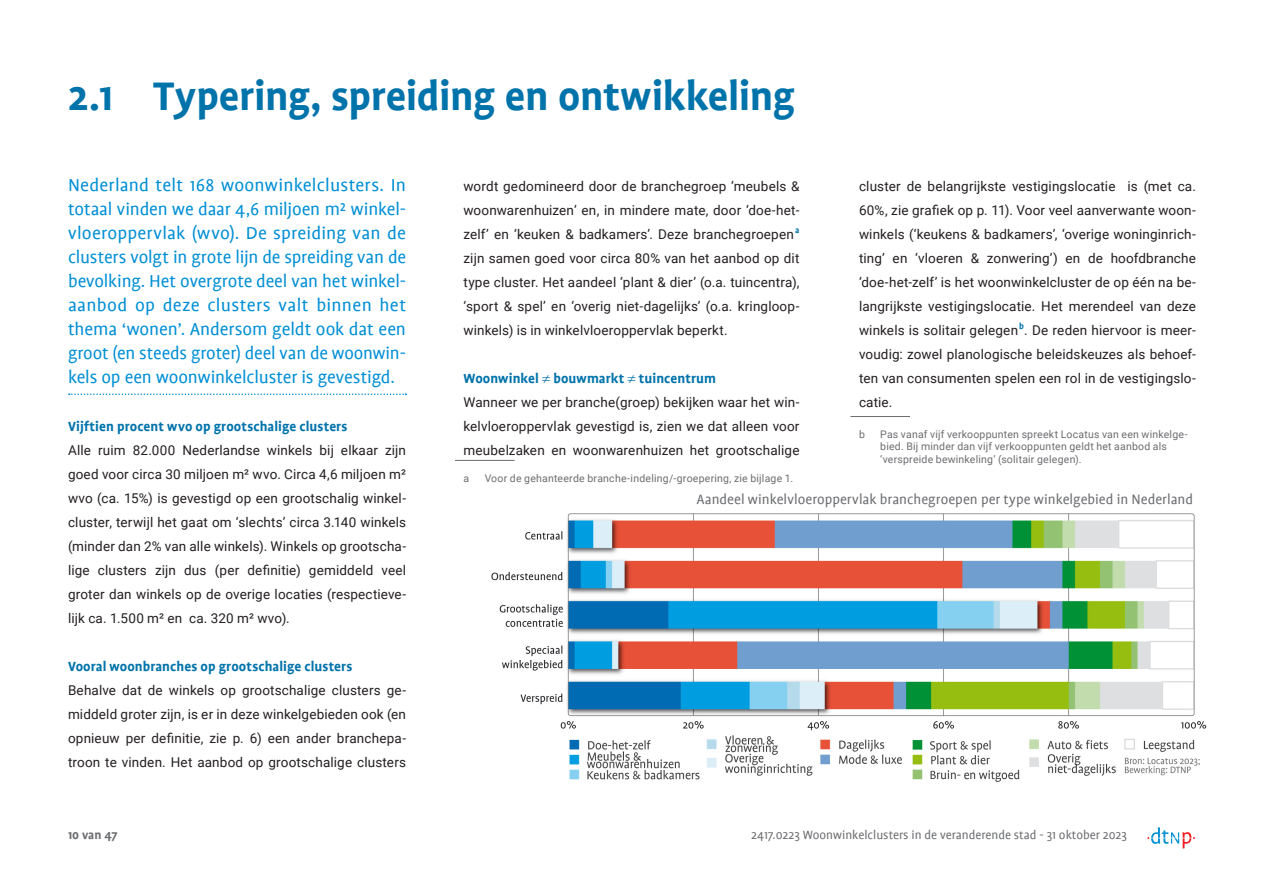
<style>
.page{position:relative;width:1263px;height:893px;background:#fff}
.page>*{position:absolute;margin:0;border:0;box-sizing:border-box;transform-origin:0 0}
.t1{font:700 45px "Profile";letter-spacing:-.01em;color:#0073ab}
.t2{font:19.5px/24px "Profile";letter-spacing:-.01em;color:#008fd5;text-align:justify}
.t3{font:15.45px "Profile";color:#6c6d70}
.t4{font:700 15px "Profile";letter-spacing:.005em;color:#0073ab}
.t5{font:13.5px/24px "Roboto";letter-spacing:.01em;color:#231f20;text-align:justify}
.t6{font:13.5px "Profile";color:#6c6d70}
.t7{font:700 13.5px "Profile";letter-spacing:-.005em;color:#6c6d70}
.t8{font:10.5px/12.6px "Roboto";letter-spacing:.02em;color:#6c6d70}
</style>
<div class="page">
<svg style="left:1147px;top:827px;width:48px;height:21px"></svg>
<svg style="left:69px;top:393px;width:337px;height:2px"></svg>
<img style="left:491px;top:513px;width:716px;height:269px">
<hr style="left:455px;top:460px;width:59px;height:1px;background:#6c6d70">
<hr style="left:850px;top:416px;width:60px;height:1px;background:#6c6d70">
<h1 class="t1" style="left:68px;top:72px;width:728px">2.1 Typering, spreiding en ontwikkeling</h1>
<p class="t2" style="left:68px;top:173px;width:340px">Nederland telt 168 woonwinkelclusters. In totaal vinden we daar 4,6 miljoen m² winkel&shy;vloeroppervlak (wvo). De spreiding van de clusters volgt in grote lijn de spreiding van de bevolking. Het overgrote deel van het winkel&shy;aanbod op deze clusters valt binnen het thema ‘wonen’. Andersom geldt ook dat een groot (en steeds groter) deel van de woonwin&shy;kels op een woonwinkelcluster is gevestigd.</p>
<p class="t4" style="left:68px;top:418px;width:281px">Vijftien procent wvo op grootschalige clusters</p>
<p class="t5" style="left:68px;top:437px;width:340px">Alle ruim 82.000 Nederlandse winkels bij elkaar zijn goed voor circa 30 miljoen m² wvo. Circa 4,6 miljoen m² wvo (ca. 15%) is gevestigd op een grootschalig winkel&shy;cluster, terwijl het gaat om ‘slechts’ circa 3.140 winkels (minder dan 2% van alle winkels). Winkels op grootscha&shy;lige clusters zijn dus (per definitie) gemiddeld veel groter dan winkels op de overige locaties (respectieve&shy;lijk ca. 1.500 m² en ca. 320 m² wvo).</p>
<p class="t4" style="left:68px;top:658px;width:286px">Vooral woonbranches op grootschalige clusters</p>
<p class="t5" style="left:68px;top:677px;width:340px">Behalve dat de winkels op grootschalige clusters ge&shy;middeld groter zijn, is er in deze winkelgebieden ook (en opnieuw per definitie, zie p. 6) een ander branchepa&shy;troon te vinden. Het aanbod op grootschalige clusters</p>
<p class="t5" style="left:463px;top:173px;width:337px">wordt gedomineerd door de branchegroep ‘meubels &amp; woonwarenhuizen’ en, in mindere mate, door ‘doe-het&shy;zelf’ en ‘keuken &amp; badkamers’. Deze branchegroepen<sup>a </sup>zijn samen goed voor circa 80% van het aanbod op dit type cluster. Het aandeel ‘plant &amp; dier’ (o.a. tuincentra), ‘sport &amp; spel’ en ‘overig niet-dagelijks’ (o.a. kringloop&shy;winkels) is in winkelvloeroppervlak beperkt.</p>
<p class="t4" style="left:463px;top:370px;width:254px">Woonwinkel ≠ bouwmarkt ≠ tuincentrum</p>
<p class="t5" style="left:463px;top:389px;width:337px">Wanneer we per branche(groep) bekijken waar het win&shy;kelvloeroppervlak gevestigd is, zien we dat alleen voor meubelzaken en woonwarenhuizen het grootschalige</p>
<p class="t8" style="left:463px;top:471px;width:7px">a</p>
<p class="t8" style="left:485px;top:471px;width:310px">Voor de gehanteerde branche-indeling/-groepering, zie bijlage 1.</p>
<p class="t5" style="left:859px;top:173px;width:338px">cluster de belangrijkste vestigingslocatie is (met ca.<br>60%, zie grafiek op p. 11). Voor veel aanverwante woon&shy;winkels (‘keukens &amp; badkamers’, ‘overige woninginrich&shy;ting’ en ‘vloeren &amp; zonwering’) en de hoofdbranche ‘doe-het-zelf’ is het woonwinkelcluster de op één na be&shy;langrijkste vestigingslocatie. Het merendeel van deze winkels is solitair gelegen<sup>b</sup>. De reden hiervoor is meer&shy;voudig: zowel planologische beleidskeuzes als behoef&shy;ten van consumenten spelen een rol in de vestigingslo&shy;catie.</p>
<p class="t8" style="left:859px;top:427px;width:7px">b</p>
<p class="t8" style="left:880px;top:427px;width:309px">Pas vanaf vijf verkooppunten spreekt Locatus van een winkelge&shy;bied. Bij minder dan vijf verkooppunten geldt het aanbod als ‘verspreide bewinkeling’ (solitair gelegen).</p>
<p class="t3" style="left:696px;top:491px;width:498px">Aandeel winkelvloeroppervlak branchegroepen per type winkelgebied in Nederland</p>
<p class="t7" style="left:68px;top:827px;width:51px">10 van 47</p>
<p class="t6" style="left:751px;top:827px;width:377px">2417.0223 Woonwinkelclusters in de veranderende stad - 31 oktober 2023</p>
</div>
